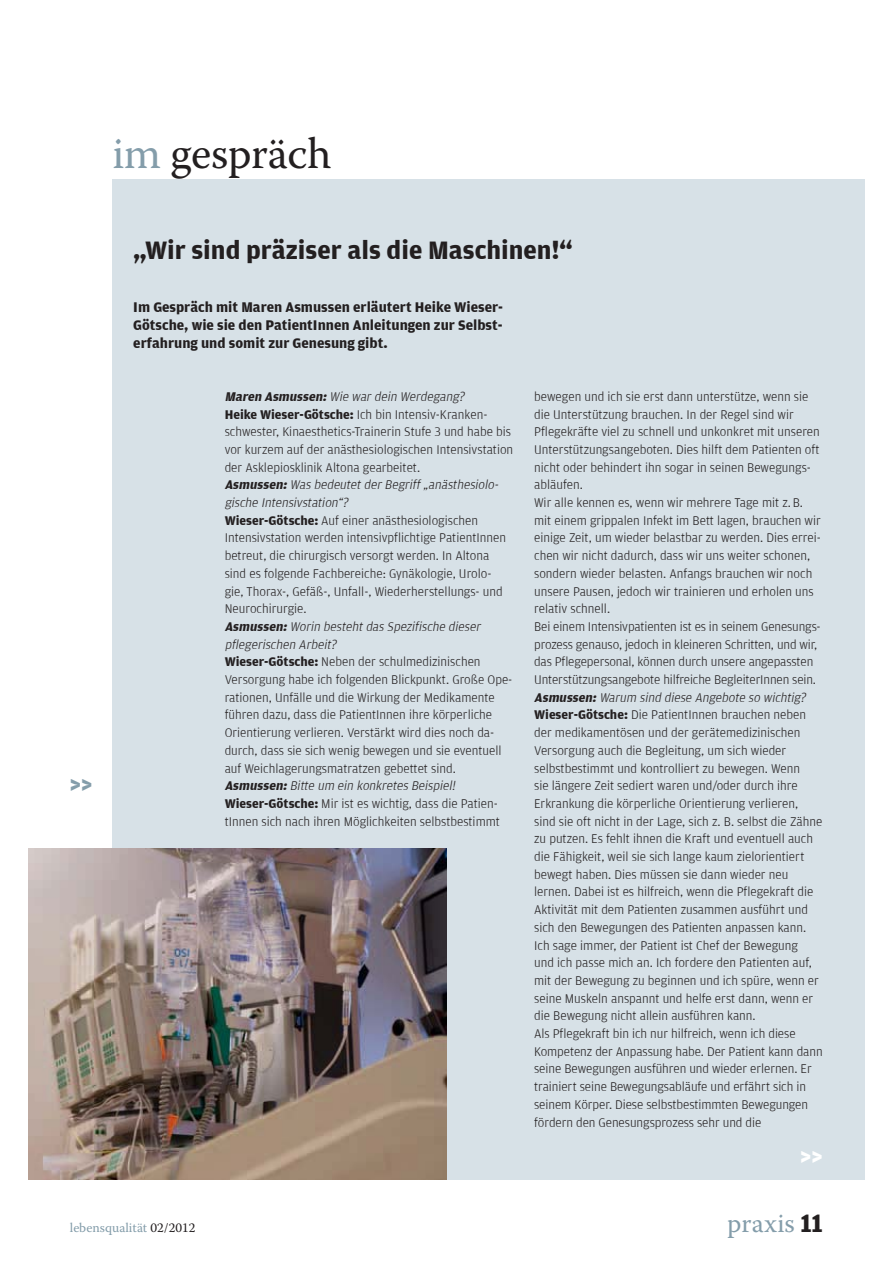
<style>
.page{position:relative;width:893px;height:1263px;background:#fff}
.page>*{position:absolute;margin:0;border:0;box-sizing:border-box;transform-origin:0 0}
.t1{font:44.25px "Warnock Pro";letter-spacing:-.01em;color:#231f20}
.t2{font:700 26.55px "Amplitude";color:#231f20}
.t3{font:26.55px "Warnock Pro";color:#849daa}
.t4{font:700 26.55px "Amplitude";color:#849daa}
.t5{font:700 26.55px "Amplitude";color:#fff}
.t6{font:700 14.7px/17.7px "Amplitude";color:#231f20;text-align:justify}
.t7{font:300 13.35px/17.7px "Amplitude";color:#231f20}
.t8{font:13.35px "Warnock Pro";color:#849daa}
.s1{color:#849daa}
.s2{font-weight:700;font-style:italic}
.s3{font-style:italic}
.s4{font-weight:700}
.s5{color:#231f20}
.s6{font-family:"Amplitude";font-weight:700;color:#231f20}
</style>
<div class="page">
<div style="left:112px;top:179px;width:752px;height:1000px;background:#d7e1e7"></div>
<img style="left:28px;top:848px;width:418px;height:332px">
<h1 class="t1" style="left:112px;top:136px;width:220px"><span class="s1">im</span> gespräch</h1>
<h2 class="t4" style="left:70px;top:770px;width:24px">&gt;&gt;</h2>
<h2 class="t2" style="left:133px;top:236px;width:441px">„Wir sind präziser als die Maschinen!“</h2>
<p class="t6" style="left:133px;top:299px;width:371px">Im Gespräch mit Maren Asmussen erläutert Heike Wieser-Götsche, wie sie den PatientInnen Anleitungen zur Selbst&shy;erfahrung und somit zur Genesung gibt.</p>
<p class="t7" style="left:225px;top:388px;width:290px"><span class="s2">Maren Asmussen:</span> <span class="s3">Wie wardein Werdegang?<br></span><span class="s4">Heike Wieser-Götsche:</span> Ich bin Intensiv-Kranken&shy;schwester, Kinaesthetics-Trainerin Stufe 3 und habe bis vor kurzem auf der anästhesiologischen Intensivstation der Asklepiosklinik Altona gearbeitet.<br><span class="s2">Asmussen:</span> <span class="s3">Was bedeutetderBegriff„anästhesiolo&shy;gische Intensivstation“?<br></span><span class="s4">Wieser-Götsche:</span> Auf einer anästhesiologischen Intensivstation werden intensivpflichtige PatientInnen betreut, die chirurgisch versorgt werden. In Altona sind es folgende Fachbereiche: Gynäkologie, Urolo&shy;gie, Thorax-, Gefäß-, Unfall-, Wiederherstellungs- und Neurochirurgie.<br><span class="s2">Asmussen:</span> <span class="s3">Worin bestehtdas Spezifische dieser pflegerischen Arbeit?<br></span><span class="s4">Wieser-Götsche:</span> Neben der schulmedizinischen Versorgung habe ich folgenden Blickpunkt. Große Ope&shy;rationen, Unfälle und die Wirkung der Medikamente führen dazu, dass die PatientInnen ihre körperliche Orientierung verlieren. Verstärkt wird dies noch da&shy;durch, dass sie sich wenig bewegen und sie eventuell auf Weichlagerungsmatratzen gebettet sind.<br><span class="s2">Asmussen:</span> <span class="s3">Bitte um ein konkretes Beispiel!<br></span><span class="s4">Wieser-Götsche:</span> Mir ist es wichtig, dass die Patien&shy;tInnen sich nach ihren Möglichkeiten selbstbestimmt</p>
<p class="t7" style="left:534px;top:388px;width:290px">bewegen und ich sie erst dann unterstütze, wenn sie die Unterstützung brauchen. In der Regel sind wir Pflegekräfte viel zu schnell und unkonkret mit unseren Unterstützungsangeboten. Dies hilft dem Patienten oft nicht oder behindert ihn sogar in seinen Bewegungs&shy;abläufen.<br>Wir alle kennen es, wenn wir mehrere Tage mit z. B. mit einem grippalen Infekt im Bett lagen, brauchen wir einige Zeit, um wieder belastbar zu werden. Dies errei&shy;chen wir nicht dadurch, dass wir uns weiter schonen, sondern wieder belasten. Anfangs brauchen wir noch unsere Pausen, jedoch wir trainieren und erholen uns relativ schnell.<br>Bei einem Intensivpatienten ist es in seinem Genesungs&shy;prozess genauso, jedoch in kleineren Schritten, und wir, das Pflegepersonal, können durch unsere angepassten Unterstützungsangebote hilfreiche BegleiterInnen sein.<br><span class="s2">Asmussen:</span> <span class="s3">Warum sind diese Angebote so wichtig?<br></span><span class="s4">Wieser-Götsche:</span> Die PatientInnen brauchen neben der medikamentösen und der gerätemedizinischen Versorgung auch die Begleitung, um sich wieder selbstbestimmt und kontrolliert zu bewegen. Wenn<br>sie längere Zeit sediert waren und/oder durch ihre Erkrankung die körperliche Orientierung verlieren, sind sie oft nicht in der Lage, sich z. B. selbst die Zähne zu putzen. Es fehlt ihnen die Kraft und eventuell auch die Fähigkeit, weil sie sich lange kaum zielorientiert bewegt haben. Dies müssen sie dann wieder neu lernen. Dabei ist es hilfreich, wenn die Pflegekraft die Aktivität mit dem Patienten zusammen ausführt und sich den Bewegungen des Patienten anpassen kann.<br>Ich sage immer, der Patient ist Chef der Bewegung<br>und ich passe mich an. Ich fordere den Patienten auf, mit der Bewegung zu beginnen und ich spüre, wenn er seine Muskeln anspannt und helfe erst dann, wenn er die Bewegung nicht allein ausführen kann.<br>Als Pflegekraft bin ich nur hilfreich, wenn ich diese Kompetenz der Anpassung habe. Der Patient kann dann seine Bewegungen ausführen und wieder erlernen. Er trainiert seine Bewegungsabläufe und erfährt sich in seinem Körper. Diese selbstbestimmten Bewegungen fördern den Genesungsprozess sehr und die</p>
<h2 class="t5" style="left:800px;top:1141px;width:24px">&gt;&gt;</h2>
<p class="t8" style="left:70px;top:1223px;width:127px">lebensqualität <span class="s5">02/2012</span></p>
<h2 class="t3" style="left:727px;top:1213px;width:97px">praxis <span class="s6">11</span></h2>
</div>
